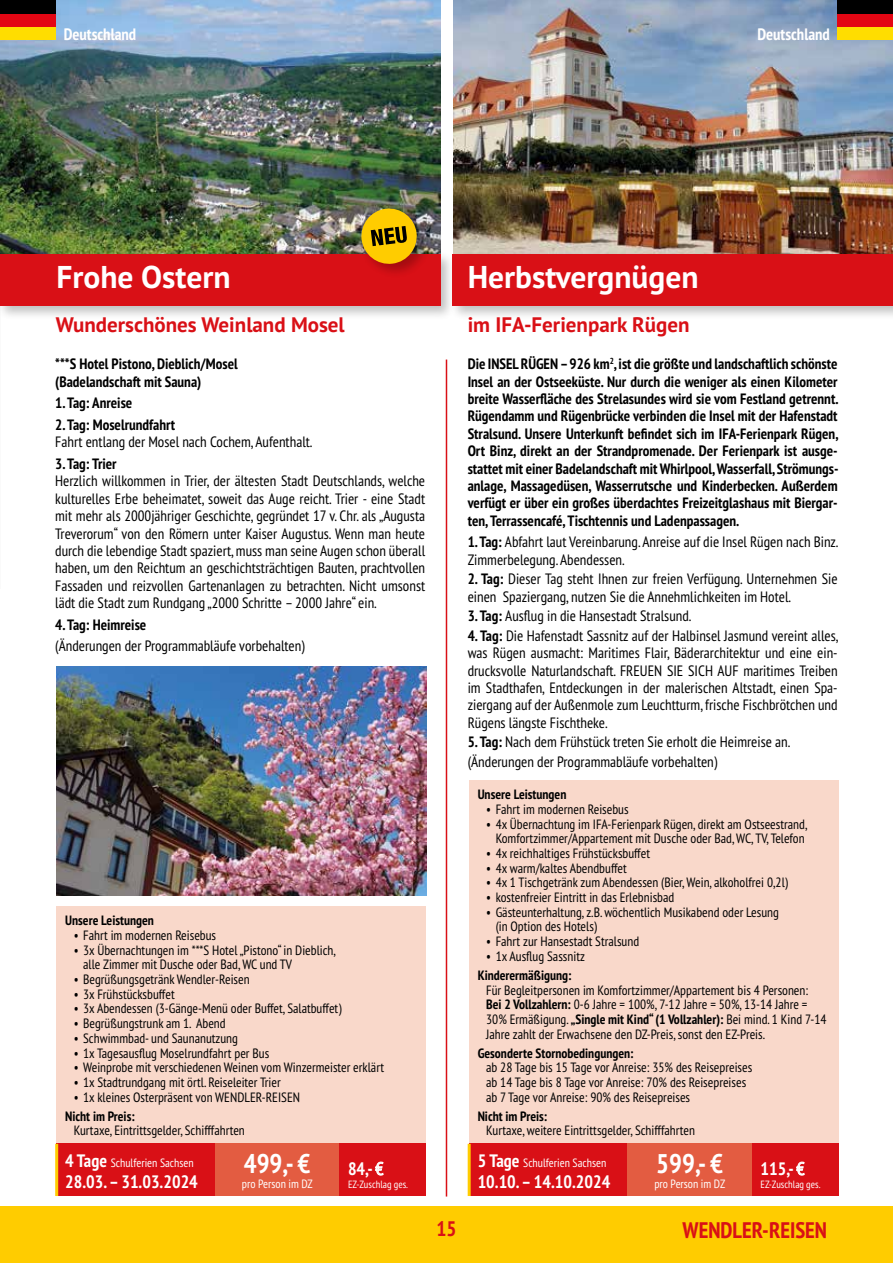
<style>
.page{position:relative;width:893px;height:1263px;background:#fff}
.page>*{position:absolute;margin:0;border:0;box-sizing:border-box;transform-origin:0 0}
.t1{font:700 31.5px "PT Sans Pro";color:#fff}
.t2{font:700 condensed 27px "PT Sans Pro";color:#fff}
.t3{font:700 condensed 22.5px "PT Sans Pro";color:#d91016}
.t4{font:700 21px "PT Sans Pro";color:#d91016}
.t5{font:700 condensed 21px "PT Sans Pro";color:#d91016}
.t6{font:700 condensed 18px "PT Sans Pro";color:#fff}
.t7{font:700 condensed 16.5px "PT Sans Pro";color:#fff}
.t8{font:condensed 15px/17.4px "PT Sans Pro";color:#000}
.t9{font:700 condensed 15px/17.4px "PT Sans Pro";color:#000}
.t10{font:condensed 13.5px/14.7px "PT Sans Pro";color:#000}
.t11{font:700 condensed 13.5px "PT Sans Pro";color:#000}
.t12{font:condensed 12px "PT Sans Pro";color:#fff}
.t13{font:condensed 10.5px "PT Sans Pro";color:#fff}
.s1{font-weight:700}
.s2{font-weight:700;font-size:18px}
.s3{font-weight:400}
</style>
<div class="page">
<div style="left:0;top:1206px;width:893px;height:57px;background:#fc0"></div>
<img style="left:0;top:0;width:1px;height:637px">
<div style="left:0;top:589px;width:27px;height:88px;background:#fff"></div>
<img style="left:1px;top:0;width:439px;height:251px">
<img style="left:454px;top:0;width:439px;height:251px">
<div style="left:0;top:251px;width:455px;height:69px;background:#000;opacity:.25"></div>
<div style="left:0;top:254px;width:440px;height:51px;background:#d91016"></div>
<div style="left:450px;top:251px;width:443px;height:69px;background:#000;opacity:.25"></div>
<div style="left:453px;top:254px;width:440px;height:51px;background:#d91016"></div>
<div style="left:0;top:27px;width:56px;height:13px;background:#fd0"></div>
<div style="left:0;top:13px;width:56px;height:14px;background:#e30613"></div>
<div style="left:0;top:0;width:56px;height:13px;background:#000"></div>
<hr style="left:446px;top:360px;width:1px;height:836px;background:#d91016">
<div style="left:837px;top:26px;width:56px;height:13px;background:#fd0"></div>
<div style="left:837px;top:13px;width:56px;height:13px;background:#e30613"></div>
<div style="left:837px;top:0;width:56px;height:13px;background:#000"></div>
<div style="left:57px;top:906px;width:369px;height:238px;background:#f9d8ca"></div>
<div style="left:57px;top:1144px;width:158px;height:52px;background:#d91016"></div>
<div style="left:215px;top:1144px;width:125px;height:52px;background:#e35c41"></div>
<div style="left:340px;top:1144px;width:86px;height:52px;background:#d91016"></div>
<hr style="left:55px;top:1144px;width:3px;height:52px;background:#fc0">
<div style="left:469px;top:780px;width:370px;height:364px;background:#f9d8ca"></div>
<div style="left:469px;top:1144px;width:158px;height:52px;background:#d91016"></div>
<div style="left:627px;top:1144px;width:125px;height:52px;background:#e35c41"></div>
<div style="left:752px;top:1144px;width:87px;height:52px;background:#d91016"></div>
<hr style="left:468px;top:1144px;width:3px;height:52px;background:#fc0">
<img style="left:57px;top:666px;width:370px;height:229px">
<div style="left:359px;top:206px;width:72px;height:73px;background:#000;opacity:.25"></div>
<svg style="left:360px;top:207px;width:58px;height:58px;background:#bf8e13"></svg>
<p class="t7" style="left:64px;top:23px;width:74px">Deutschland</p>
<p class="t7" style="left:757px;top:23px;width:74px">Deutschland</p>
<h1 class="t1" style="left:56px;top:256px;width:176px">Frohe Ostern</h1>
<h1 class="t1" style="left:468px;top:256px;width:232px">Herbstvergnügen</h1>
<h3 class="t4" style="left:56px;top:311px;width:290px">Wunderschönes Weinland Mosel</h3>
<h3 class="t4" style="left:468px;top:311px;width:223px">im IFA-Ferienpark Rügen</h3>
<p class="t9" style="left:55px;top:355px;width:184px">***S Hotel Pistono, Dieblich/Mosel (Badelandschaft mit Sauna)</p>
<p class="t9" style="left:55px;top:394px;width:79px">1. Tag: Anreise</p>
<p class="t9" style="left:55px;top:416px;width:122px">2. Tag: Moselrundfahrt</p>
<p class="t8" style="left:55px;top:433px;width:259px">Fahrt entlang der Mosel nach Cochem, Aufenthalt.</p>
<p class="t9" style="left:55px;top:455px;width:63px">3. Tag: Trier</p>
<p class="t8" style="left:55px;top:472px;width:371px;text-align:justify">Herzlich willkommen in Trier, der ältesten Stadt Deutschlands, welche kulturelles Erbe beheimatet, soweit das Auge reicht. Trier - eine Stadt mit mehr als 2000jähriger Geschichte, gegründet 17 v. Chr. als „Augusta Treverorum“ von den Römern unter Kaiser Augustus. Wenn man heute durch die lebendige Stadt spaziert, muss man seine Augen schon überall haben, um den Reichtum an geschichtsträchtigen Bauten, prachtvollen Fassaden und reizvollen Gartenanlagen zu betrachten. Nicht umsonst lädt die Stadt zum Rundgang „2000 Schritte – 2000 Jahre“ ein.</p>
<p class="t9" style="left:55px;top:616px;width:93px">4. Tag: Heimreise</p>
<p class="t8" style="left:55px;top:637px;width:251px">(Änderungen der Programmabläufe vorbehalten)</p>
<p class="t9" style="left:468px;top:355px;width:372px;text-align:justify">Die INSEL RÜGEN – 926 km<sup>2</sup>, ist die größte und landschaftlich schönste Insel an der Ostseeküste. Nur durch die weniger als einen Kilometer breite Wasserfläche des Strelasundes wird sie vom Festland getrennt.<br>Rügendamm und Rügenbrücke verbinden die Insel mit der Hafenstadt Stralsund. Unsere Unterkunft befindet sich im IFA-Ferienpark Rügen, Ort Binz, direkt an der Strandpromenade. Der Ferienpark ist ausge&shy;stattet mit einer Badelandschaft mit Whirlpool, Wasserfall, Strömungs&shy;anlage, Massagedüsen, Wasserrutsche und Kinderbecken. Außerdem verfügt er über ein großes überdachtes Freizeitglashaus mit Biergar&shy;ten, Terrassencafé, Tischtennis und Ladenpassagen.</p>
<p class="t8" style="left:468px;top:533px;width:372px"><span class="s1">1. Tag:</span> Abfahrt laut Vereinbarung. Anreise auf die Insel Rügen nach Binz.<br>Zimmerbelegung. Abendessen.</p>
<p class="t8" style="left:468px;top:570px;width:371px"><span class="s1">2. Tag:</span> Dieser Tag steht Ihnen zur freien Verfügung. Unternehmen Sie einen Spaziergang, nutzen Sie die Annehmlichkeiten im Hotel.</p>
<p class="t8" style="left:468px;top:607px;width:225px"><span class="s1">3. Tag:</span> Ausflug in die Hansestadt Stralsund.</p>
<p class="t8" style="left:468px;top:626px;width:372px;text-align:justify"><span class="s1">4. Tag:</span> Die Hafenstadt Sassnitz auf der Halbinsel Jasmund vereint alles, was Rügen ausmacht: Maritimes Flair, Bäderarchitektur und eine ein&shy;drucksvolle Naturlandschaft. FREUEN SIE SICH AUF maritimes Treiben im Stadthafen, Entdeckungen in der malerischen Altstadt, einen Spa&shy;ziergang auf der Außenmole zum Leuchtturm, frische Fischbrötchen und Rügens längste Fischtheke.</p>
<p class="t8" style="left:468px;top:732px;width:324px;line-height:19.5px"><span class="s1">5. Tag:</span> Nach dem Frühstück treten Sie erholt die Heimreise an. (Änderungen der Programmabläufe vorbehalten)</p>
<p class="t11" style="left:65px;top:911px;width:90px">Unsere Leistungen</p>
<p class="t10" style="left:74px;top:927px;width:144px">• Fahrt im modernen Reisebus</p>
<p class="t10" style="left:83px;top:942px;width:254px;text-indent:-9px">• 3x Übernachtungen im ***S Hotel „Pistono“ in Dieblich, alle Zimmer mit Dusche oder Bad, WC und TV</p>
<p class="t10" style="left:74px;top:971px;width:177px">• Begrüßungsgetränk Wendler-Reisen</p>
<p class="t10" style="left:74px;top:986px;width:103px">• 3x Frühstücksbuffet</p>
<p class="t10" style="left:74px;top:1001px;width:269px">• 3x Abendessen (3-Gänge-Menü oder Buffet, Salatbuffet)</p>
<p class="t10" style="left:74px;top:1016px;width:154px">• Begrüßungstrunk am 1. Abend</p>
<p class="t10" style="left:74px;top:1030px;width:166px">• Schwimmbad- und Saunanutzung</p>
<p class="t10" style="left:74px;top:1045px;width:197px">• 1x Tagesausflug Moselrundfahrt per Bus</p>
<p class="t10" style="left:74px;top:1060px;width:312px">• Weinprobe mit verschiedenen Weinen vom Winzermeister erklärt</p>
<p class="t10" style="left:74px;top:1074px;width:209px">• 1x Stadtrundgang mit örtl. Reiseleiter Trier</p>
<p class="t10" style="left:74px;top:1089px;width:228px">• 1x kleines Osterpräsent von WENDLER-REISEN</p>
<p class="t11" style="left:65px;top:1107px;width:71px">Nicht im Preis:</p>
<p class="t10" style="left:74px;top:1123px;width:173px">Kurtaxe, Eintrittsgelder, Schifffahrten</p>
<p class="t12" style="left:65px;top:1154px;width:130px"><span class="s2">4 Tage</span> Schulferien Sachsen</p>
<h3 class="t6" style="left:65px;top:1169px;width:134px">28.03. – 31.03.2024</h3>
<h2 class="t2" style="left:244px;top:1146px;width:68px">499,- €</h2>
<p class="t12" style="left:242px;top:1175px;width:72px">pro Person im DZ</p>
<h3 class="t6" style="left:348px;top:1157px;width:37px">84,- <span class="s3">€</span></h3>
<p class="t13" style="left:348px;top:1177px;width:62px">EZ-Zuschlag ges.</p>
<p class="t11" style="left:478px;top:785px;width:90px">Unsere Leistungen</p>
<p class="t10" style="left:486px;top:801px;width:144px">• Fahrt im modernen Reisebus</p>
<p class="t10" style="left:486px;top:816px;width:323px;text-align:center">• 4x Übernachtung im IFA-Ferienpark Rügen, direkt am Ostseestrand,<br>Komfortzimmer/Appartement mit Dusche oder Bad, WC, TV, Telefon</p>
<p class="t10" style="left:486px;top:845px;width:165px">• 4x reichhaltiges Frühstücksbuffet</p>
<p class="t10" style="left:486px;top:860px;width:142px">• 4x warm/kaltes Abendbuffet</p>
<p class="t10" style="left:486px;top:875px;width:303px">• 4x 1 Tischgetränk zum Abendessen (Bier, Wein, alkoholfrei 0,2l)</p>
<p class="t10" style="left:486px;top:889px;width:190px">• kostenfreier Eintritt in das Erlebnisbad</p>
<p class="t10" style="left:496px;top:904px;width:285px;text-indent:-9px">• Gästeunterhaltung, z.B. wöchentlich Musikabend oder Lesung (in Option des Hotels)</p>
<p class="t10" style="left:486px;top:934px;width:155px">• Fahrt zur Hansestadt Stralsund</p>
<p class="t10" style="left:486px;top:948px;width:100px">• 1x Ausflug Sassnitz</p>
<p class="t11" style="left:478px;top:966px;width:95px">Kinderermäßigung:</p>
<p class="t10" style="left:486px;top:982px;width:342px">Für Begleitpersonen im Komfortzimmer/Appartement bis 4 Personen:<br><span class="s1">Bei 2 Vollzahlern:</span> 0-6 Jahre = 100%, 7-12 Jahre = 50%, 13-14 Jahre = 30% Ermäßigung. <span class="s1">„Single mit Kind“ (1 Vollzahler):</span> Bei mind. 1 Kind 7-14<br>Jahre zahlt der Erwachsene den DZ-Preis, sonst den EZ-Preis.</p>
<p class="t11" style="left:478px;top:1044px;width:157px">Gesonderte Stornobedingungen:</p>
<p class="t10" style="left:486px;top:1060px;width:268px">ab 28 Tage bis 15 Tage vor Anreise: 35% des Reisepreises ab 14 Tage bis 8 Tage vor Anreise: 70% des Reisepreises ab 7 Tage vor Anreise: 90% des Reisepreises</p>
<p class="t11" style="left:478px;top:1107px;width:71px">Nicht im Preis:</p>
<p class="t10" style="left:486px;top:1123px;width:210px">Kurtaxe, weitere Eintrittsgelder, Schifffahrten</p>
<p class="t12" style="left:478px;top:1154px;width:130px"><span class="s2">5 Tage</span> Schulferien Sachsen</p>
<h3 class="t6" style="left:478px;top:1169px;width:134px">10.10. – 14.10.2024</h3>
<h2 class="t2" style="left:656px;top:1146px;width:68px">599,- €</h2>
<p class="t12" style="left:654px;top:1175px;width:72px">pro Person im DZ</p>
<h3 class="t6" style="left:760px;top:1157px;width:45px">115,- <span class="s3">€</span></h3>
<p class="t13" style="left:760px;top:1177px;width:62px">EZ-Zuschlag ges.</p>
<h3 class="t5" style="left:436px;top:1215px;width:22px">15</h3>
<h3 class="t3" style="left:682px;top:1215px;width:146px">WENDLER-REISEN</h3>
</div>
